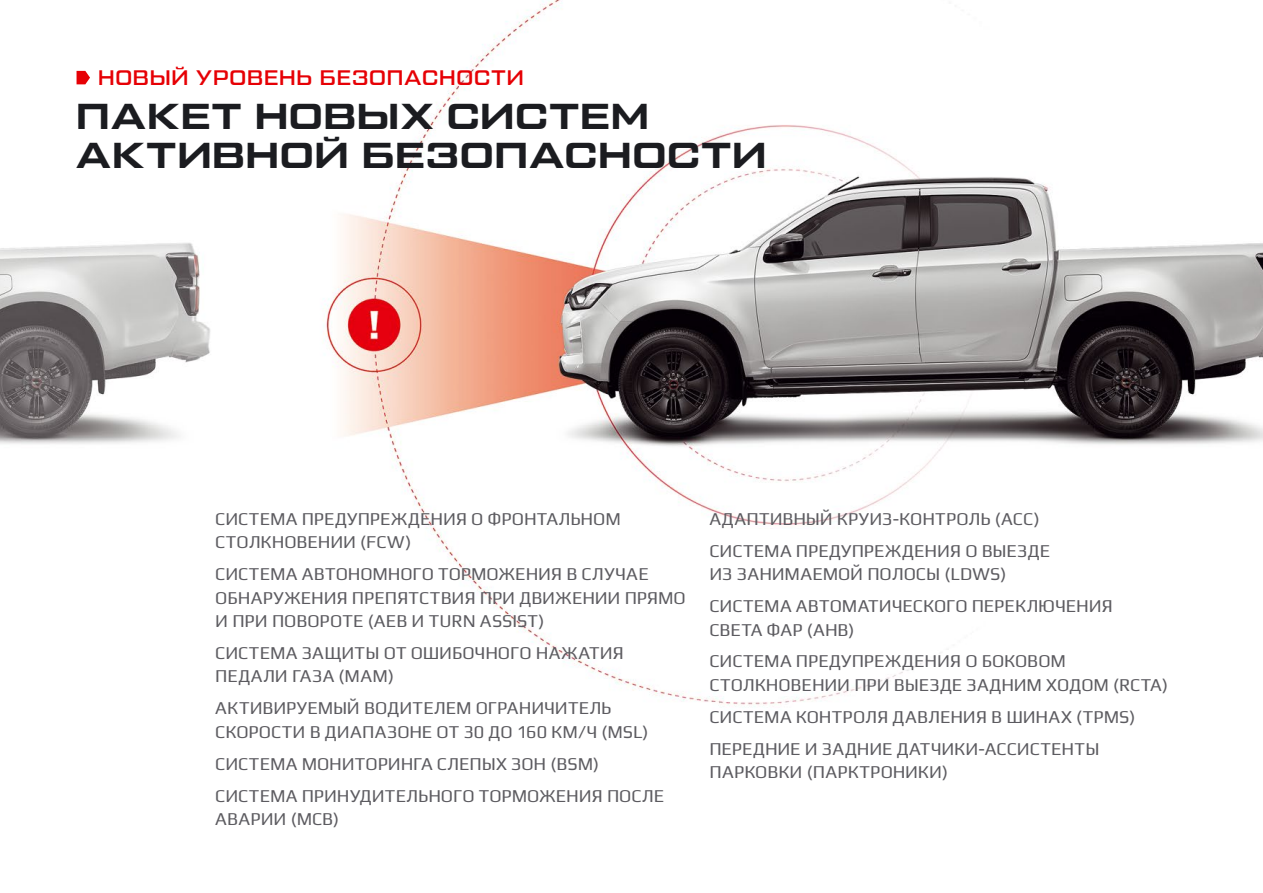
<style>
.page{position:relative;width:1263px;height:893px;background:#fff}
.page>*{position:absolute;margin:0;border:0;box-sizing:border-box;transform-origin:0 0}
.t1{font:36px/39px "Tactic Sans Exd Bld";letter-spacing:.035em;color:#1b1c20}
.t2{font:500 21px "Tactic Sans";letter-spacing:.04em;color:#e60005}
.t3{font:18px/32px "Play";color:#5c5b60}
</style>
<div class="page">
<img style="left:0;top:0;width:1263px;height:707px">
<svg style="left:77px;top:71px;width:13px;height:13px"></svg>
<p class="t2" style="left:98px;top:67px;width:427px">НОВЫЙ УРОВЕНЬ БЕЗОПАСНОСТИ</p>
<h1 class="t1" style="left:77px;top:98px;width:691px">ПАКЕТ НОВЫХ СИСТЕМ<br>АКТИВНОЙ БЕЗОПАСНОСТИ</h1>
<p class="t3" style="left:215px;top:506px;width:407px;line-height:23.4px">СИСТЕМА ПРЕДУПРЕЖДЕНИЯ О ФРОНТАЛЬНОМ<br>СТОЛКНОВЕНИИ (FCW)</p>
<p class="t3" style="left:215px;top:561px;width:472px;line-height:23.4px">СИСТЕМА АВТОНОМНОГО ТОРМОЖЕНИЯ В СЛУЧАЕ<br>ОБНАРУЖЕНИЯ ПРЕПЯТСТВИЯ ПРИ ДВИЖЕНИИ ПРЯМО<br>И ПРИ ПОВОРОТЕ (AEB И TURN ASSIST)</p>
<p class="t3" style="left:215px;top:640px;width:410px;line-height:23.4px">СИСТЕМА ЗАЩИТЫ ОТ ОШИБОЧНОГО НАЖАТИЯ<br>ПЕДАЛИ ГАЗА (MAM)</p>
<p class="t3" style="left:215px;top:695px;width:435px;line-height:23.4px">АКТИВИРУЕМЫЙ ВОДИТЕЛЕМ ОГРАНИЧИТЕЛЬ<br>СКОРОСТИ В ДИАПАЗОНЕ ОТ 30 ДО 160 КМ/Ч (MSL)</p>
<p class="t3" style="left:215px;top:746px;width:450px">СИСТЕМА МОНИТОРИНГА СЛЕПЫХ ЗОН (BSM)<br>СИСТЕМА ПРИНУДИТЕЛЬНОГО ТОРМОЖЕНИЯ ПОСЛЕ</p>
<p class="t3" style="left:215px;top:802px;width:125px">АВАРИИ (MCB)</p>
<p class="t3" style="left:709px;top:502px;width:342px">АДАПТИВНЫЙ КРУИЗ-КОНТРОЛЬ (ACC)<br>СИСТЕМА ПРЕДУПРЕЖДЕНИЯ О ВЫЕЗДЕ</p>
<p class="t3" style="left:709px;top:557px;width:405px">ИЗ ЗАНИМАЕМОЙ ПОЛОСЫ (LDWS)<br>СИСТЕМА АВТОМАТИЧЕСКОГО ПЕРЕКЛЮЧЕНИЯ</p>
<p class="t3" style="left:709px;top:612px;width:358px">СВЕТА ФАР (AHB)<br>СИСТЕМА ПРЕДУПРЕЖДЕНИЯ О БОКОВОМ</p>
<p class="t3" style="left:709px;top:668px;width:460px">СТОЛКНОВЕНИИ ПРИ ВЫЕЗДЕ ЗАДНИМ ХОДОМ (RCTA)<br>СИСТЕМА КОНТРОЛЯ ДАВЛЕНИЯ В ШИНАХ (TPMS)<br>ПЕРЕДНИЕ И ЗАДНИЕ ДАТЧИКИ-АССИСТЕНТЫ</p>
<p class="t3" style="left:709px;top:755px;width:240px">ПАРКОВКИ (ПАРКТРОНИКИ)</p>
</div>
